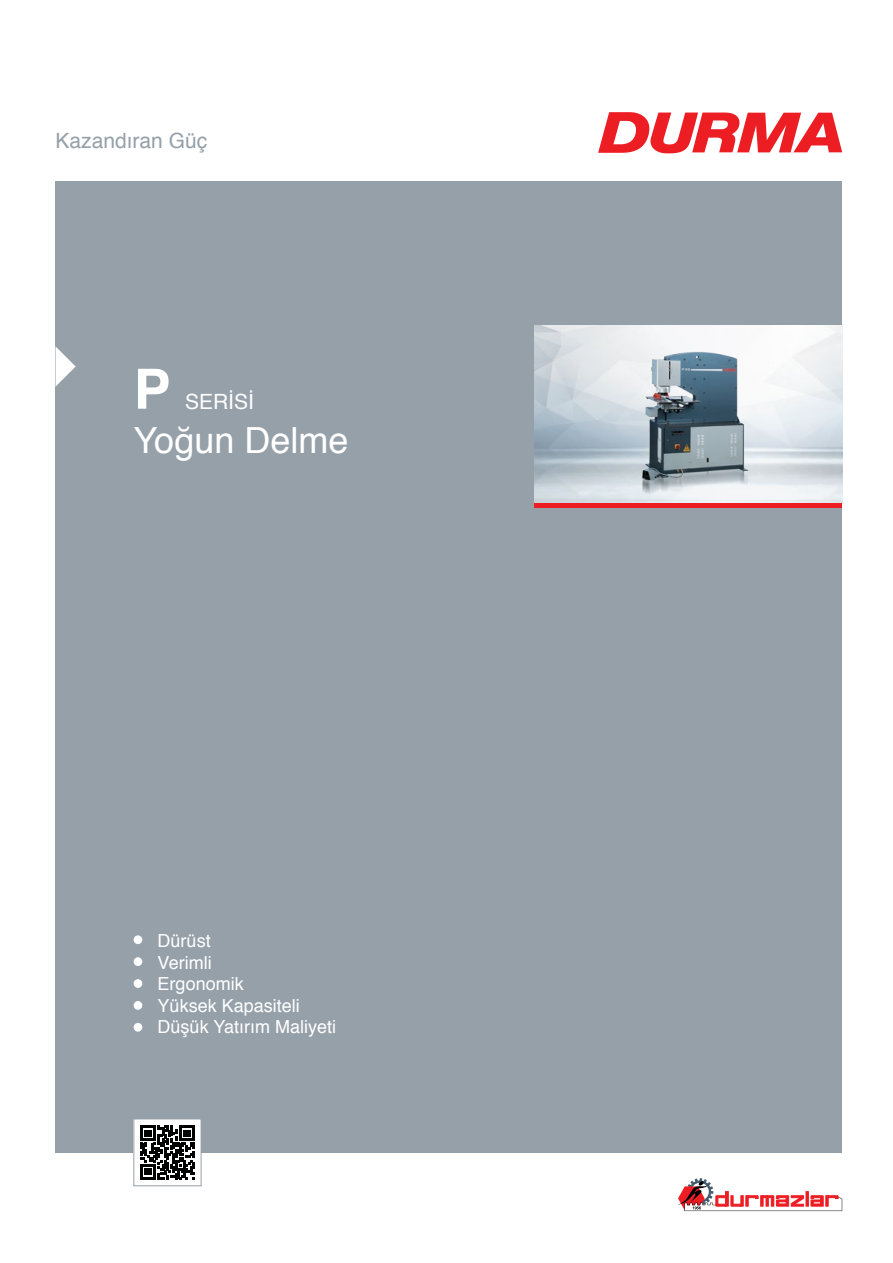
<style>
.page{position:relative;width:893px;height:1263px;background:#fff}
.page>*{position:absolute;margin:0;border:0;box-sizing:border-box;transform-origin:0 0}
.t1{font:700 55.5px "Helvetica";color:#fff}
.t2{font:36px "Helvetica";color:#fff}
.t3{font:21px "Helvetica";color:#95a0a9}
.t4{font:21px "Helvetica";color:#fff}
.t5{font:18px/21.6px "Helvetica";color:#fff}
</style>
<div class="page">
<div style="left:56px;top:181px;width:786px;height:971px;background:#95a0a9"></div>
<svg style="left:598px;top:112px;width:244px;height:41px"></svg>
<div style="left:134px;top:935px;width:8px;height:9px;background:#fff;border-radius:50%"></div>
<div style="left:134px;top:957px;width:8px;height:9px;background:#fff;border-radius:50%"></div>
<div style="left:134px;top:979px;width:8px;height:9px;background:#fff;border-radius:50%"></div>
<div style="left:134px;top:1001px;width:8px;height:9px;background:#fff;border-radius:50%"></div>
<div style="left:134px;top:1023px;width:8px;height:9px;background:#fff;border-radius:50%"></div>
<svg style="left:678px;top:1178px;width:164px;height:33px"></svg>
<div style="left:134px;top:1119px;width:67px;height:67px;background:#fff"></div>
<div style="left:134px;top:1119px;width:67px;height:67px;border:1px solid #95a0a9"></div>
<svg style="left:141px;top:1125px;width:53px;height:54px"></svg>
<svg style="left:56px;top:347px;width:20px;height:39px"></svg>
<img style="left:778px;top:326px;width:64px;height:177px">
<div style="left:534px;top:503px;width:308px;height:5px;background:#ed1d24"></div>
<img style="left:534px;top:325px;width:244px;height:178px">
<p class="t3" style="left:56px;top:124px;width:153px">Kazandıran Güç</p>
<h1 class="t1" style="left:134px;top:344px;width:39px">P</h1>
<p class="t4" style="left:185px;top:385px;width:70px">SERİSİ</p>
<h2 class="t2" style="left:134px;top:412px;width:216px">Yoğun Delme</h2>
<p class="t5" style="left:158px;top:930px;width:180px">Dürüst<br>Verimli<br>Ergonomik<br>Yüksek Kapasiteli<br>Düşük Yatırım Maliyeti</p>
</div>
